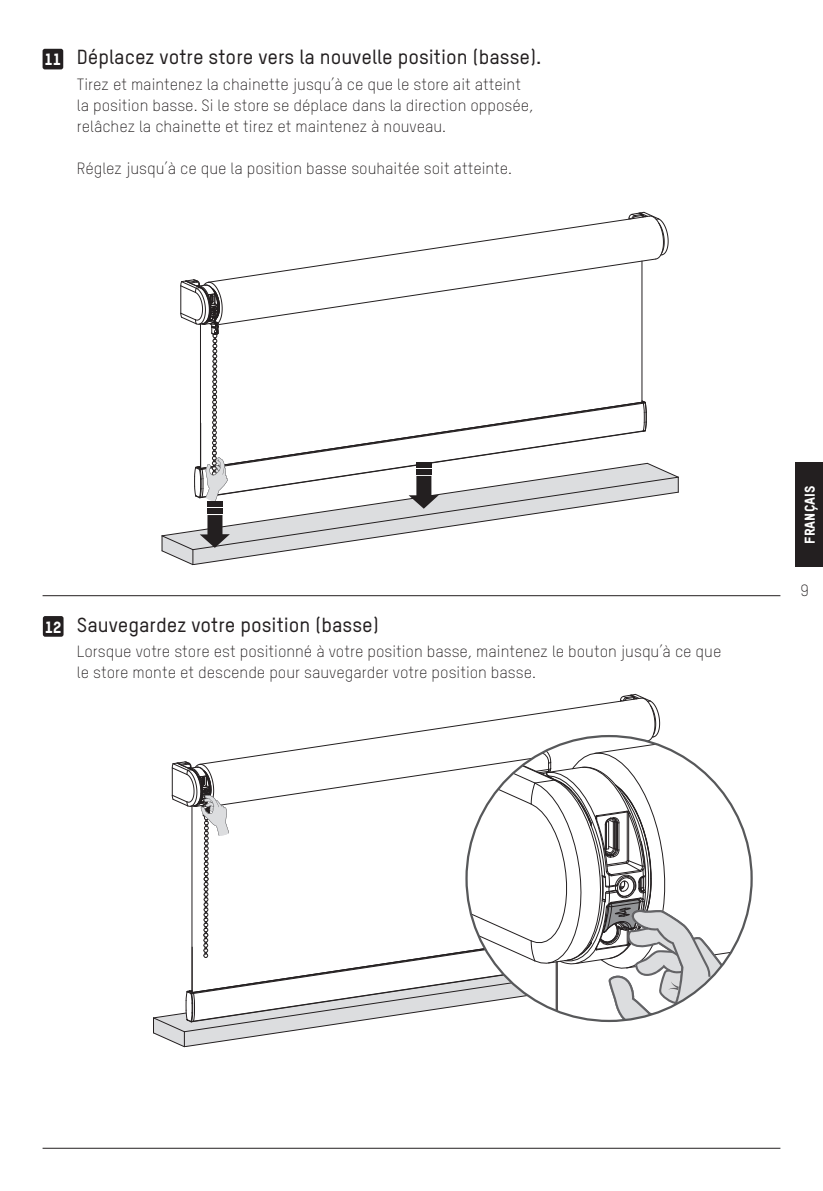
<style>
.page{position:relative;width:823px;height:1191px;background:#fff}
.page>*{position:absolute;margin:0;border:0;box-sizing:border-box;transform-origin:0 0}
.t1{font:500 20px "TSTARPRO";color:#231f20}
.t2{font:300 16px/21px "TSTARPRO";color:#231f20}
.t3{font:16px "TSTARPRO Headline";color:#fff}
.t4{font:14px "TSTARPRO Headline";color:#fff}
</style>
<div class="page">
<svg style="left:153px;top:693px;width:598px;height:354px"></svg>
<svg style="left:161px;top:212px;width:517px;height:353px"></svg>
<div style="left:416px;top:469px;width:15px;height:5px;background:#231f20"></div>
<div style="left:416px;top:462px;width:15px;height:6px;background:#231f20"></div>
<hr style="left:43px;top:595px;width:737px;height:1px;background:#231f20">
<div style="left:43px;top:49px;width:20px;height:20px;background:#231f20;border-radius:2px"></div>
<div style="left:43px;top:616px;width:20px;height:20px;background:#231f20;border-radius:2px"></div>
<hr style="left:43px;top:1147px;width:737px;height:1px;background:#231f20">
<div style="left:795px;top:462px;width:27px;height:105px;background:#231f20"></div>
<p class="t3" style="left:44px;top:50px;width:18px">11</p>
<p class="t1" style="left:77px;top:45px;width:465px">Déplacez votre store vers la nouvelle position (basse).</p>
<p class="t2" style="left:77px;top:73px;width:458px">Tirez et maintenez la chainette jusqu’à ce que le store ait atteint la position basse. Si le store se déplace dans la direction opposée, relâchez la chainette et tirez et maintenez à nouveau.</p>
<p class="t2" style="left:77px;top:157px;width:436px">Réglez jusqu’à ce que la position basse souhaitée soit atteinte.</p>
<p class="t3" style="left:45px;top:617px;width:18px">12</p>
<p class="t1" style="left:77px;top:612px;width:303px">Sauvegardez votre position (basse)</p>
<p class="t2" style="left:77px;top:640px;width:645px">Lorsque votre store est positionné à votre position basse, maintenez le bouton jusqu’à ce que le store monte et descende pour sauvegarder votre position basse.</p>
<p class="t4" style="left:800px;top:543px;width:59px;rotate:-90deg">FRANÇAIS</p>
<p class="t2" style="left:800px;top:579px;width:10px">9</p>
</div>
